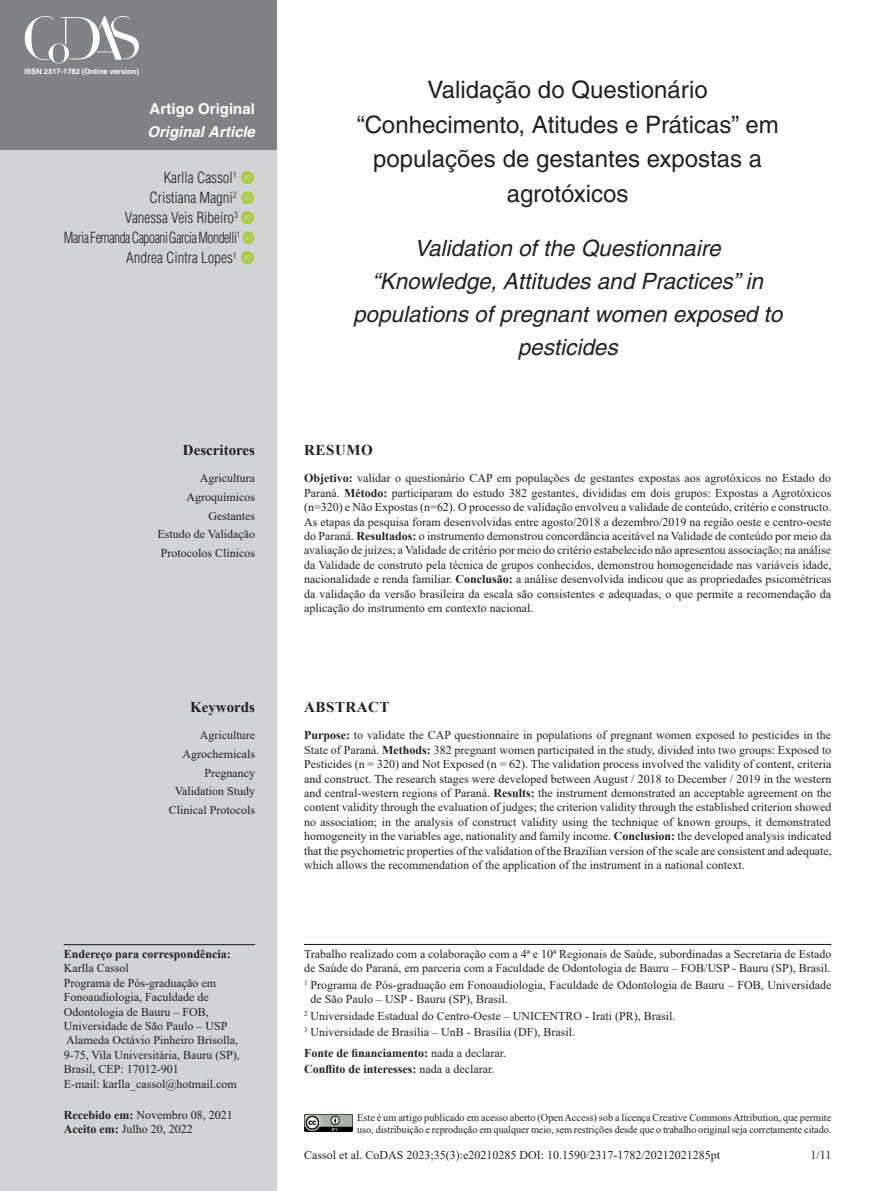
<style>
.page{position:relative;width:893px;height:1191px;background:#fff}
.page>*{position:absolute;margin:0;border:0;box-sizing:border-box;transform-origin:0 0}
.ArticleTitle{font:24px/34.5px "Helvetica";color:#231f20;text-align:center}
.ArticleTitle-Trans1{font:italic 22.5px/33px "Helvetica";color:#231f20;text-align:center}
.Authors{font:300 condensed 15px "Helvetica";color:#231f20}
.Authors-2{font:300 condensed 15px "Helvetica";letter-spacing:-.03em;color:#231f20;scale:.89 1}
.t1{font:italic 700 15px "Helvetica";color:#fff}
.t2{font:700 15px "Helvetica";color:#fff}
.KeywordsTitle{font:700 15px "Times New Roman";color:#231f20}
.KeywordsTitle-Trans1{font:700 15px "Times New Roman";color:#231f20}
.AbstractTitle-Trans1{font:700 15px "Times New Roman";letter-spacing:.035em;color:#231f20}
.AbstractTitle{font:700 15px "Times New Roman";letter-spacing:.035em;color:#231f20}
.Abstract-Trans1{font:12px/14.4px "Times New Roman";color:#231f20;text-align:justify}
.Abstract{font:12px/14.4px "Times New Roman";color:#231f20;text-align:justify}
.Correspondence{font:12px/14.4px "Times New Roman";color:#231f20}
.Affiliations{font:12px/14.4px "Times New Roman";color:#231f20}
.fnArticleOther{font:12px/14.4px "Times New Roman";color:#231f20}
.Keywords{font:12px "Times New Roman";color:#231f20}
.Keywords-Trans1{font:12px "Times New Roman";color:#231f20}
.History{font:12px/14.4px "Times New Roman";color:#231f20}
.fnSupported-by{font:700 12px "Times New Roman";color:#231f20}
.fnConflict{font:700 12px "Times New Roman";color:#231f20}
.pubNameFooter{font:10.5px/12.6px "Times New Roman";letter-spacing:-.005em;color:#231f20}
.t3{font:700 7.5px "Helvetica";color:#fff}
.s1{font-weight:700}
.s2{font-weight:400}
</style>
<div class="page">
<div style="left:0;top:149px;width:276px;height:1042px;background:#d1d3d4"></div>
<div style="left:0;top:0;width:276px;height:149px;background:#808285"></div>
<img style="left:304px;top:1114px;width:48px;height:17px">
<svg style="left:24px;top:16px;width:115px;height:48px"></svg>
<hr style="left:64px;top:944px;width:191px;height:1px;background:#231f20">
<hr style="left:304px;top:944px;width:527px;height:1px;background:#231f20">
<p class="t3" style="left:24px;top:66px;width:116px">ISSN 2317-1782 (Online version)</p>
<p class="t2" style="left:150px;top:100px;width:107px">Artigo Original</p>
<p class="t1" style="left:147px;top:122px;width:109px">Original Article</p>
<p class="Authors" style="left:164px;top:168px;width:75px">Karlla Cassol<sup>1</sup></p>
<p class="Authors" style="left:150px;top:188px;width:89px">Cristiana Magni<sup>2</sup></p>
<p class="Authors" style="left:125px;top:208px;width:115px">Vanessa Veis Ribeiro<sup>3</sup></p>
<p class="Authors-2" style="left:64px;top:228px;width:200px">Maria Fernanda Capoani Garcia Mondelli<sup>1</sup></p>
<p class="Authors" style="left:126px;top:249px;width:112px">Andrea Cintra Lopes<sup>1</sup></p>
<p class="KeywordsTitle" style="left:183px;top:439px;width:74px">Descritores</p>
<p class="Keywords" style="left:200px;top:470px;width:57px">Agricultura</p>
<p class="Keywords" style="left:186px;top:488px;width:70px">Agroquímicos</p>
<p class="Keywords" style="left:208px;top:507px;width:48px">Gestantes</p>
<p class="Keywords" style="left:157px;top:526px;width:99px">Estudo de Validação</p>
<p class="Keywords" style="left:161px;top:544px;width:96px">Protocolos Clínicos</p>
<p class="KeywordsTitle-Trans1" style="left:190px;top:696px;width:66px">Keywords</p>
<p class="Keywords-Trans1" style="left:200px;top:727px;width:57px">Agriculture</p>
<p class="Keywords-Trans1" style="left:182px;top:745px;width:74px">Agrochemicals</p>
<p class="Keywords-Trans1" style="left:204px;top:764px;width:52px">Pregnancy</p>
<p class="Keywords-Trans1" style="left:175px;top:783px;width:82px">Validation Study</p>
<p class="Keywords-Trans1" style="left:169px;top:801px;width:88px">Clinical Protocols</p>
<p class="Correspondence" style="left:64px;top:946px;width:178px"><span class="s1">Endereço para correspondência:<br></span>Karlla Cassol<br>Programa de Pós-graduação em<br>Fonoaudiologia, Faculdade de<br>Odontologia de Bauru – FOB,<br>Universidade de São Paulo – USP<br>Alameda Octávio Pinheiro Brisolla,<br>9-75, Vila Universitária, Bauru (SP),<br>Brasil, CEP: 17012-901<br>E-mail: karlla_cassol@hotmail.com</p>
<p class="History" style="left:64px;top:1107px;width:170px"><span class="s1">Recebido em:</span> Novembro 08, 2021<br><span class="s1">Aceito em:</span> Julho 20, 2022</p>
<p class="ArticleTitle" style="left:357px;top:72px;width:423px">Validação do Questionário “Conhecimento, Atitudes e Práticas” em populações de gestantes expostas a agrotóxicos</p>
<p class="ArticleTitle-Trans1" style="left:353px;top:231px;width:431px">Validation of the Questionnaire “Knowledge, Attitudes and Practices” in populations of pregnant women exposed to pesticides</p>
<p class="AbstractTitle" style="left:304px;top:439px;width:70px">RESUMO</p>
<p class="Abstract" style="left:304px;top:471px;width:529px"><span class="s1">Objetivo:</span> validar o questionário CAP em populações de gestantes expostas aos agrotóxicos no Estado do Paraná. <span class="s1">Método:</span> participaram do estudo 382 gestantes, divididas em dois grupos: Expostas a Agrotóxicos (n=320) e Não Expostas (n=62). O processo de validação envolveu a validade de conteúdo, critério e constructo.<br>As etapas da pesquisa foram desenvolvidas entre agosto/2018 a dezembro/2019 na região oeste e centro-oeste do Paraná. <span class="s1">Resultados:</span> o instrumento demonstrou concordância aceitável na Validade de conteúdo por meio da avaliação de juízes; a Validade de critério por meio do critério estabelecido não apresentou associação; na análise da Validade de construto pela técnica de grupos conhecidos, demonstrou homogeneidade nas variáveis idade, nacionalidade e renda familiar. <span class="s1">Conclusão:</span> a análise desenvolvida indicou que as propriedades psicométricas da validação da versão brasileira da escala são consistentes e adequadas, o que permite a recomendação da aplicação do instrumento em contexto nacional.</p>
<p class="AbstractTitle-Trans1" style="left:304px;top:696px;width:87px">ABSTRACT</p>
<p class="Abstract-Trans1" style="left:304px;top:727px;width:529px"><span class="s1">Purpose:</span> to validate the CAP questionnaire in populations of pregnant women exposed to pesticides in the State of Paraná. <span class="s1">Methods:</span> 382 pregnant women participated in the study, divided into two groups: Exposed to Pesticides (n = 320) and Not Exposed (n = 62). The validation process involved the validity of content, criteria and construct. The research stages were developed between August / 2018 to December / 2019 in the western and central-western regions of Paraná. <span class="s1">Results:</span> the instrument demonstrated an acceptable agreement on the content validity through the evaluation of judges; the criterion validity through the established criterion showed no association; in the analysis of construct validity using the technique of known groups, it demonstrated homogeneity in the variables age, nationality and family income. <span class="s1">Conclusion:</span> the developed analysis indicated that the psychometric properties of the validation of the Brazilian version of the scale are consistent and adequate, which allows the recommendation of the application of the instrument in a national context.</p>
<p class="fnArticleOther" style="left:304px;top:946px;width:529px">Trabalho realizado com a colaboração com a 4ª e 10ª Regionais de Saúde, subordinadas a Secretaria de Estado de Saúde do Paraná, em parceria com a Faculdade de Odontologia de Bauru – FOB/USP - Bauru (SP), Brasil.</p>
<p class="Affiliations" style="left:310px;top:977px;width:522px;text-indent:-6px"><sup>1</sup> Programa de Pós-graduação em Fonoaudiologia, Faculdade de Odontologia de Bauru – FOB, Universidade de São Paulo – USP - Bauru (SP), Brasil.</p>
<p class="Affiliations" style="left:304px;top:1008px;width:373px"><sup>2</sup> Universidade Estadual do Centro-Oeste – UNICENTRO - Irati (PR), Brasil.</p>
<p class="Affiliations" style="left:304px;top:1024px;width:273px"><sup>3</sup> Universidade de Brasília – UnB - Brasília (DF), Brasil.</p>
<p class="fnSupported-by" style="left:304px;top:1044px;width:203px">Fonte de financiamento: <span class="s2">nada a declarar.</span></p>
<p class="fnConflict" style="left:304px;top:1060px;width:192px">Conflito de interesses: <span class="s2">nada a declarar.</span></p>
<p class="pubNameFooter" style="left:357px;top:1110px;width:476px">Este é um artigo publicado em acesso aberto (Open Access) sob a licença Creative Commons Attribution, que permite uso, distribuição e reprodução em qualquer meio, sem restrições desde que o trabalho original seja corretamente citado.</p>
<p class="Abstract-Trans1" style="left:304px;top:1147px;width:417px">Cassol et al. CoDAS 2023;35(3):e20210285 DOI: 10.1590/2317-1782/20212021285pt</p>
<p class="Abstract-Trans1" style="left:810px;top:1147px;width:22px">1/11</p>
</div>
